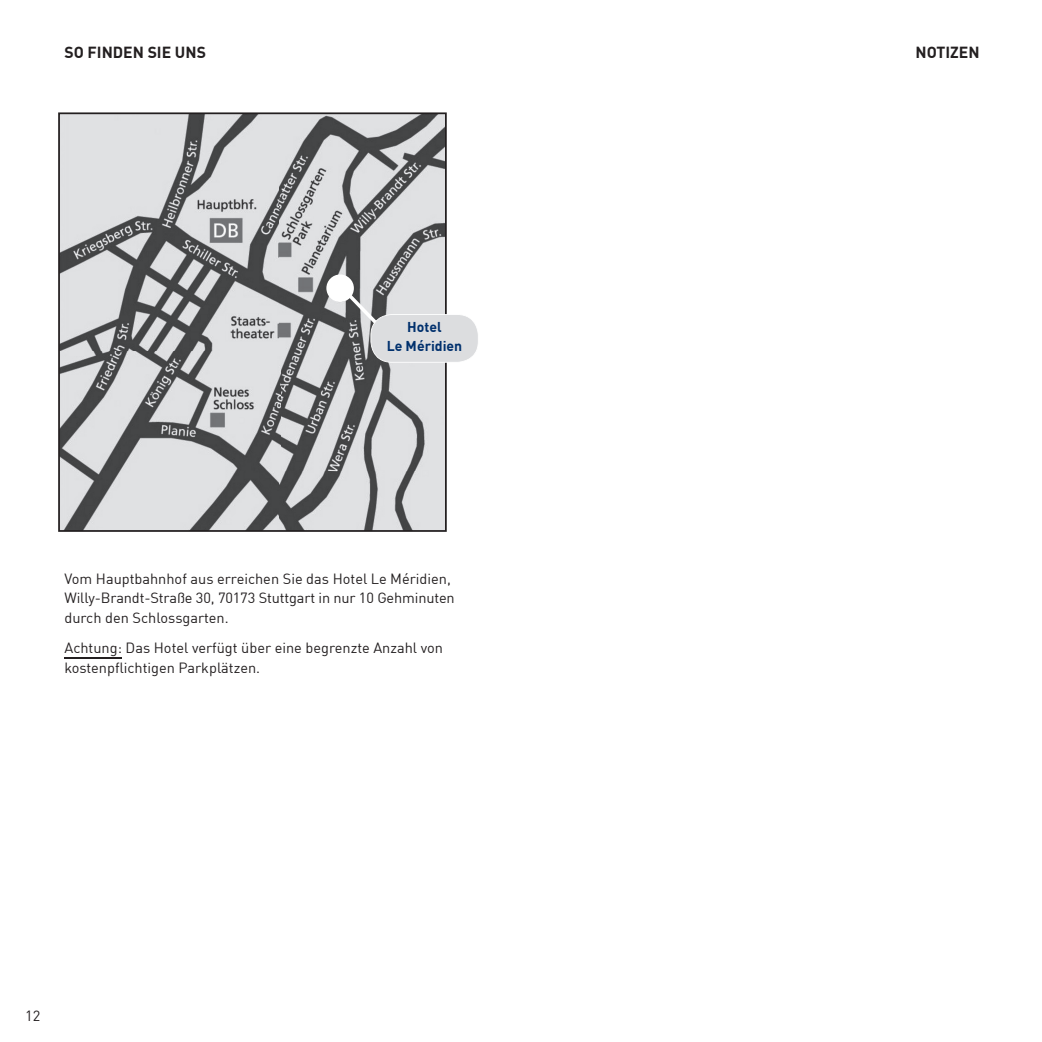
<style>
.page{position:relative;width:1042px;height:1042px;background:#fff}
.page>*{position:absolute;margin:0;border:0;box-sizing:border-box;transform-origin:0 0}
.t1{font:700 15.75px "Schuler DIN Offc Pro";color:#231f20}
.t2{font:14.53px/19.8px "Schuler DIN Offc Pro";color:#231f20}
.t3{font:700 14px/19.8px "Schuler DIN Offc Pro";color:#00306d;text-align:center}
</style>
<div class="page">
<svg style="left:58px;top:112px;width:389px;height:420px;background:#adadaf"></svg>
<hr style="left:64px;top:657px;width:58px;height:2px;background:#231f20">
<div style="left:326px;top:274px;width:28px;height:28px;background:#fff;border-radius:50%"></div>
<svg style="left:347px;top:293px;width:131px;height:70px;background:#c9cacb"></svg>
<p class="t1" style="left:64px;top:40px;width:143px">SO FINDEN SIE UNS</p>
<p class="t1" style="left:915px;top:40px;width:66px">NOTIZEN</p>
<p class="t3" style="left:387px;top:315px;width:77px">Hotel<br>Le Méridien</p>
<p class="t2" style="left:64px;top:567px;width:392px">Vom Hauptbahnhof aus erreichen Sie das Hotel Le Méridien,<br>Willy-Brandt-Straße 30, 70173 Stuttgart in nur 10 Gehminuten durch den Schlossgarten.</p>
<p class="t2" style="left:64px;top:636px;width:380px">Achtung: Das Hotel verfügt über eine begrenzte Anzahl von kostenpflichtigen Parkplätzen.</p>
<p class="t2" style="left:25px;top:1004px;width:17px">12</p>
</div>
